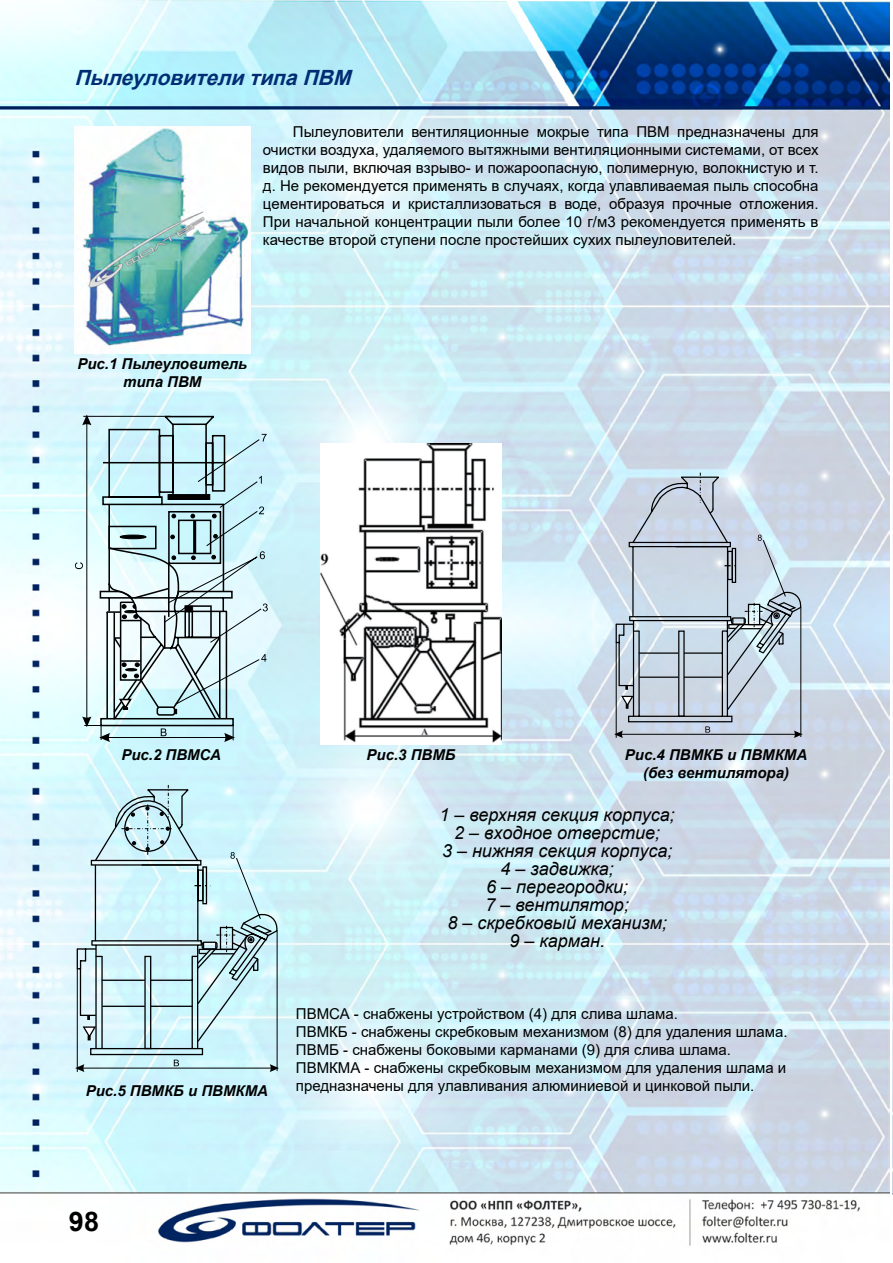
<style>
.page{position:relative;width:893px;height:1263px;background:#fff}
.page>*{position:absolute;margin:0;border:0;box-sizing:border-box;transform-origin:0 0}
.t1{font:700 27px "Arial";color:#000}
.t2{font:italic 700 21px "Arial";color:#002d73}
.t3{font:italic 18px/18px "Arial";color:#000;text-align:center}
.t4{font:15px/18px "Arial";color:#000;text-align:justify}
.t5{font:italic 700 15px/18px "Arial";color:#000;text-align:center}
</style>
<div class="page">
<img style="left:892px;top:503px;width:1px;height:692px">
<img style="left:0;top:0;width:889px;height:1246px">
<svg style="left:75px;top:414px;width:193px;height:328px;background:#bed8dd"></svg>
<img style="left:321px;top:443px;width:180px;height:302px">
<svg style="left:614px;top:473px;width:189px;height:265px;background:#bdcad7"></svg>
<svg style="left:75px;top:785px;width:204px;height:287px;background:#bfe0e6"></svg>
<img style="left:74px;top:126px;width:176px;height:228px">
<h2 class="t2" style="left:74px;top:63px;width:285px">ПылеуловителитипаПВМ</h2>
<p class="t4" style="left:263px;top:123px;width:557px;text-indent:30px">Пылеуловители вентиляционные мокрые типа ПВМ предназначены для очистки воздуха, удаляемого вытяжными вентиляционными системами, от всех видов пыли, включая взрыво- и пожароопасную, полимерную, волокнистую и т. д. Не рекомендуется применять в случаях, когда улавливаемая пыль способна цементироваться и кристаллизоваться в воде, образуя прочные отложения.<br>При начальной концентрации пыли более 10 г/м3 рекомендуется применять в качестве второй ступени после простейших сухих пылеуловителей.</p>
<p class="t5" style="left:77px;top:355px;width:171px">Рис.1 Пылеуловитель типа ПВМ</p>
<p class="t5" style="left:121px;top:746px;width:101px">Рис.2 ПВМСА</p>
<p class="t5" style="left:367px;top:746px;width:90px">Рис.3 ПВМБ</p>
<p class="t5" style="left:625px;top:746px;width:184px">Рис.4 ПВМКБ и ПВМКМА (без вентилятора)</p>
<p class="t5" style="left:86px;top:1082px;width:184px">Рис.5 ПВМКБ и ПВМКМА</p>
<p class="t3" style="left:439px;top:806px;width:237px">1 – верхняя секция корпуса;<br>2 – входное отверстие;<br>3 – нижняя секция корпуса;<br>4 – задвижка;<br>6 – перегородки;<br>7 – вентилятор;<br>8 – скребковый механизм;<br>9 – карман.</p>
<p class="t4" style="left:296px;top:1005px;width:493px;text-align:left">ПВМСА - снабжены устройством (4) для слива шлама.<br>ПВМКБ - снабжены скребковым механизмом (8) для удаления шлама.<br>ПВМБ - снабжены боковыми карманами (9) для слива шлама.<br>ПВМКМА - снабжены скребковым механизмом для удаления шлама и предназначены для улавливания алюминиевой и цинковой пыли.</p>
<h1 class="t1" style="left:69px;top:1205px;width:32px">9898</h1>
</div>
